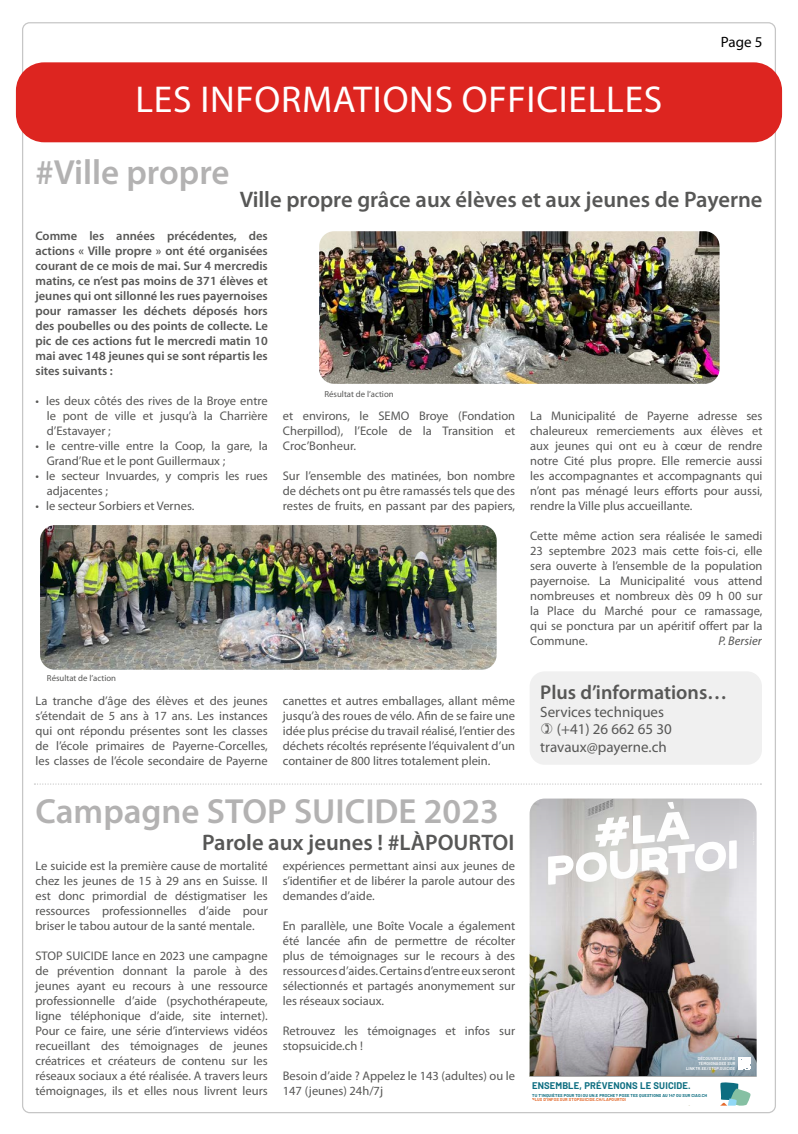
<style>
.page{position:relative;width:798px;height:1134px;background:#fff}
.page>*{position:absolute;margin:0;border:0;box-sizing:border-box;transform-origin:0 0}
.t1{font:37.5px "Myriad Pro";letter-spacing:.02em;color:#fff}
.t2{font:600 35px "Myriad Pro";color:#b3b2b2}
.t3{font:600 22.5px "Myriad Pro";color:#575756}
.t4{font:600 20px "Myriad Pro";color:#575756}
.t5{font:15px "Myriad Pro";color:#575756}
.t6{font:15px "Myriad Pro";color:#000}
.t7{font:12.5px/15px "Myriad Pro";color:#575756;text-align:justify}
.t8{font:600 12.5px/15px "Myriad Pro";color:#575756;text-align:justify}
.t9{font:italic 12.5px "Myriad Pro";color:#575756}
.t10{font:700 9.5px "Barlow";letter-spacing:.01em;color:#0e6e81}
.t11{font:8.75px "Myriad Pro";color:#575756}
.t12{font:700 4.12px "Barlow";letter-spacing:.025em;color:#0e6e81}
.t13{font:600 4.12px/4.8px "Barlow";letter-spacing:.025em;color:#fff;text-align:right}
.t14{font:700 4.12px "Barlow";letter-spacing:.025em;color:#e46a2d}
</style>
<div class="page">
<div style="left:16px;top:62px;width:765px;height:80px;background:#dd2520;border-radius:28px"></div>
<div style="left:529px;top:671px;width:232px;height:94px;background:#f0f0f0;border-radius:15px"></div>
<img style="left:40px;top:525px;width:456px;height:145px">
<img style="left:319px;top:231px;width:400px;height:153px">
<img style="left:529px;top:925px;width:227px;height:92px">
<svg style="left:529px;top:798px;width:227px;height:127px;background:#d5d4d7"></svg>
<svg style="left:720px;top:1082px;width:30px;height:24px"></svg>
<svg style="left:548px;top:802px;width:188px;height:83px"></svg>
<img style="left:529px;top:1017px;width:227px;height:60px">
<svg style="left:737px;top:1057px;width:13px;height:13px"></svg>
<img style="left:577px;top:798px;width:132px;height:127px">
<svg style="left:34px;top:783px;width:727px;height:2px"></svg>
<h1 class="t1" style="left:135px;top:76px;width:528px">LES INFORMATIONS OFFICIELLES</h1>
<p class="t6" style="left:720px;top:32px;width:43px">Page 5</p>
<h2 class="t2" style="left:35px;top:150px;width:195px">#Ville propre</h2>
<h3 class="t3" style="left:239px;top:186px;width:524px">Ville propre grâce aux élèves et aux jeunes de Payerne</h3>
<p class="t8" style="left:35px;top:228px;width:234px">Comme les années précédentes, des actions « Ville propre » ont été organisées courant de ce mois de mai. Sur 4 mercredis matins, ce n’est pas moins de 371 élèves et jeunes qui ont sillonné les rues payernoises pour ramasser les déchets déposés hors des poubelles ou des points de collecte. Le pic de ces actions fut le mercredi matin 10 mai avec 148 jeunes qui se sont répartis les sites suivants :</p>
<p class="t7" style="left:47px;top:393px;width:222px;text-indent:-11px">• les deux côtés des rives de la Broye entre le pont de ville et jusqu’à la Charrière d’Estavayer ;</p>
<p class="t7" style="left:47px;top:438px;width:222px;text-indent:-11px">• le centre-ville entre la Coop, la gare, la<br>Grand’Rue et le pont Guillermaux ;</p>
<p class="t7" style="left:47px;top:468px;width:222px;text-indent:-11px">• le secteur Invuardes, y compris les rues adjacentes ;</p>
<p class="t7" style="left:35px;top:498px;width:160px">• le secteur Sorbiers et Vernes.</p>
<p class="t11" style="left:324px;top:388px;width:71px">Résultat de l’action</p>
<p class="t7" style="left:283px;top:408px;width:234px">et environs, le SEMO Broye (Fondation Cherpillod), l’Ecole de la Transition et Croc’Bonheur.</p>
<p class="t7" style="left:283px;top:468px;width:234px">Sur l’ensemble des matinées, bon nombre de déchets ont pu être ramassés tels que des restes de fruits, en passant par des papiers,</p>
<p class="t7" style="left:530px;top:408px;width:234px">La Municipalité de Payerne adresse ses chaleureux remerciements aux élèves et aux jeunes qui ont eu à cœur de rendre notre Cité plus propre. Elle remercie aussi les accompagnantes et accompagnants qui n’ont pas ménagé leurs efforts pour aussi, rendre la Ville plus accueillante.</p>
<p class="t7" style="left:530px;top:528px;width:234px">Cette même action sera réalisée le samedi 23 septembre 2023 mais cette fois-ci, elle sera ouverte à l’ensemble de la population payernoise. La Municipalité vous attend nombreuses et nombreux dès 09 h 00 sur la Place du Marché pour ce ramassage, qui se ponctura par un apéritif offert par la Commune.</p>
<p class="t9" style="left:718px;top:633px;width:45px">P. Bersier</p>
<p class="t11" style="left:47px;top:673px;width:71px">Résultat de l’action</p>
<p class="t7" style="left:35px;top:693px;width:234px">La tranche d’âge des élèves et des jeunes s’étendait de 5 ans à 17 ans. Les instances qui ont répondu présentes sont les classes de l’école primaires de Payerne-Corcelles, les classes de l’école secondaire de Payerne</p>
<p class="t7" style="left:283px;top:693px;width:234px">canettes et autres emballages, allant même jusqu’à des roues de vélo. Afin de se faire une idée plus précise du travail réalisé, l’entier des déchets récoltés représente l’équivalent d’un container de 800 litres totalement plein.</p>
<h2 class="t2" style="left:36px;top:789px;width:464px">Campagne STOP SUICIDE 2023</h2>
<h3 class="t3" style="left:202px;top:828px;width:314px">Parole aux jeunes ! #LÀPOURTOI</h3>
<h3 class="t4" style="left:540px;top:680px;width:188px">Plus d’informations…</h3>
<p class="t5" style="left:540px;top:702px;width:125px">Services techniques</p>
<p class="t5" style="left:556px;top:720px;width:116px">(+41) 26 662 65 30</p>
<p class="t5" style="left:540px;top:738px;width:128px">travaux@payerne.ch</p>
<p class="t7" style="left:35px;top:858px;width:234px">Le suicide est la première cause de mortalité chez les jeunes de 15 à 29 ans en Suisse. Il est donc primordial de déstigmatiser les ressources professionnelles d’aide pour briser le tabou autour de la santé mentale.</p>
<p class="t7" style="left:35px;top:948px;width:234px">STOP SUICIDE lance en 2023 une campagne de prévention donnant la parole à des jeunes ayant eu recours à une ressource professionnelle d’aide (psychothérapeute, ligne téléphonique d’aide, site internet).<br>Pour ce faire, une série d’interviews vidéos recueillant des témoignages de jeunes créatrices et créateurs de contenu sur les réseaux sociaux a été réalisée. A travers leurs témoignages, ils et elles nous livrent leurs</p>
<p class="t7" style="left:283px;top:858px;width:234px">expériences permettant ainsi aux jeunes de s’identifier et de libérer la parole autour des demandes d’aide.</p>
<p class="t7" style="left:283px;top:918px;width:234px">En parallèle, une Boîte Vocale a également été lancée afin de permettre de récolter plus de témoignages sur le recours à des ressources d’aides. Certains d’entre eux seront sélectionnés et partagés anonymement sur les réseaux sociaux.</p>
<p class="t7" style="left:283px;top:1023px;width:234px">Retrouvez les témoignages et infos sur stopsuicide.ch !</p>
<p class="t7" style="left:283px;top:1068px;width:234px">Besoin d’aide ? Appelez le 143 (adultes) ou le<br>147 (jeunes) 24h/7j</p>
<p class="t10" style="left:532px;top:1079px;width:160px">ENSEMBLE, PRÉVENONS LE SUICIDE.</p>
<p class="t13" style="left:685px;top:1056px;width:51px">DÉCOUVREZ LEURS<br>TÉMOIGNAGES SUR<br>LINKTR.EE/STOP.SUICIDE</p>
<p class="t12" style="left:532px;top:1092px;width:176px">TU T’INQUIÈTES POUR TOI OU UN.E PROCHE ? POSE TES QUESTIONS AU 147 OU SUR CIAO.CH</p>
<p class="t14" style="left:532px;top:1097px;width:95px">PLUS D’INFOS SUR STOPSUICIDE.CH/LAPOURTOI</p>
</div>
